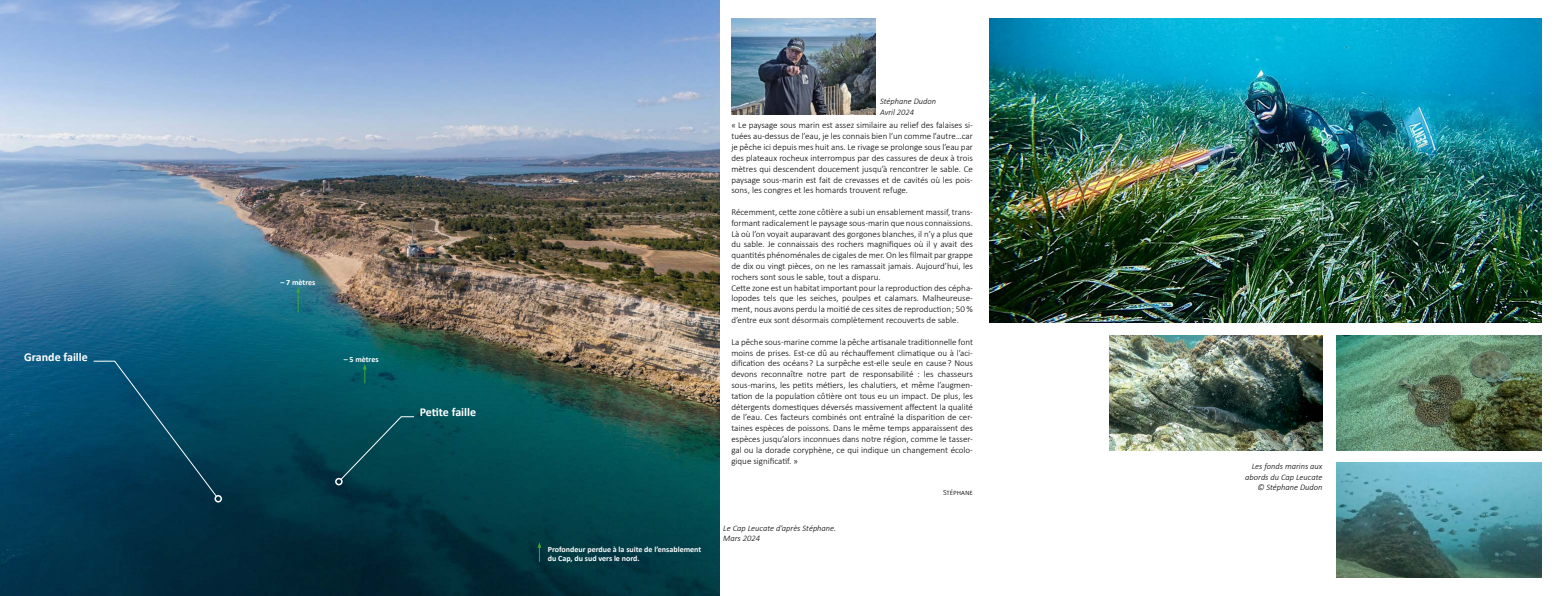
<style>
.page{position:relative;width:1560px;height:596px;background:#fff}
.page>*{position:absolute;margin:0;border:0;box-sizing:border-box;transform-origin:0 0}
.t1{font:700 12px "Calibri";color:#fff}
.t2{font:300 9px/10.8px "Calibri";color:#000;text-align:justify}
.t3{font:italic 300 8.5px/10.2px "Calibri";color:#000}
.t4{font:700 8px/9.6px "Calibri";color:#fff}
.t5{font:300 8px "Calibri";color:#000}
</style>
<div class="page">
<img style="left:0;top:0;width:719px;height:595px">
<img style="left:989px;top:18px;width:552px;height:304px">
<img style="left:1109px;top:335px;width:213px;height:115px">
<img style="left:1336px;top:335px;width:205px;height:115px">
<img style="left:1336px;top:462px;width:205px;height:115px">
<img style="left:731px;top:18px;width:144px;height:96px">
<svg style="left:93px;top:360px;width:124px;height:136px"></svg>
<div style="left:214px;top:494px;width:8px;height:8px;border:2px solid #fff;border-radius:50%"></div>
<svg style="left:340px;top:416px;width:74px;height:64px"></svg>
<div style="left:335px;top:477px;width:7px;height:8px;border:2px solid #fff;border-radius:50%"></div>
<svg style="left:296px;top:287px;width:4px;height:25px"></svg>
<svg style="left:363px;top:364px;width:4px;height:19px"></svg>
<svg style="left:537px;top:542px;width:4px;height:19px"></svg>
<h1 class="t1" style="left:24px;top:348px;width:65px">Grande faille</h1>
<p class="t4" style="left:280px;top:277px;width:36px">– 7 mètres</p>
<p class="t4" style="left:344px;top:354px;width:36px">– 5 mètres</p>
<h1 class="t1" style="left:420px;top:404px;width:58px">Petite faille</h1>
<p class="t4" style="left:547px;top:543px;width:155px">Profondeur perdue à la suite de l’ensablement du Cap, du sud vers le nord.</p>
<p class="t3" style="left:880px;top:96px;width:58px">Stéphane Dudon<br>Avril 2024</p>
<p class="t2" style="left:731px;top:120px;width:243px">« Le paysage sous marin est assez similaire au relief des falaises si&shy;tuées au-dessus de l’eau, je les connais bien l’un comme l’autre…car je pêche ici depuis mes huit ans. Le rivage se prolonge sous l’eau par des plateaux rocheux interrompus par des cassures de deux à trois mètres qui descendent doucement jusqu’à rencontrer le sable. Ce paysage sous-marin est fait de crevasses et de cavités où les pois&shy;sons, les congres et les homards trouvent refuge.</p>
<p class="t2" style="left:731px;top:206px;width:243px;text-align:left">Récemment, cette zone côtière a subi un ensablement massif, trans&shy;formant radicalement le paysage sous-marin que nous connaissions.<br>Là où l’on voyait auparavant des gorgones blanches, il n’y a plus que du sable. Je connaissais des rochers magnifiques où il y avait des quantités phénoménales de cigales de mer. On les filmait par grappe de dix ou vingt pièces, on ne les ramassait jamais. Aujourd’hui, les rochers sont sous le sable, tout a disparu.<br>Cette zone est un habitat important pour la reproduction des cépha&shy;lopodes tels que les seiches, poulpes et calamars. Malheureuse&shy;ment, nous avons perdu la moitié de ces sites de reproduction ; 50 % d’entre eux sont désormais complètement recouverts de sable.</p>
<p class="t2" style="left:731px;top:336px;width:243px">La pêche sous-marine comme la pêche artisanale traditionnelle font moins de prises. Est-ce dû au réchauffement climatique ou à l’aci&shy;dification des océans ? La surpêche est-elle seule en cause ? Nous devons reconnaître notre part de responsabilité : les chasseurs sous-marins, les petits métiers, les chalutiers, et même l’augmen&shy;tation de la population côtière ont tous eu un impact. De plus, les détergents domestiques déversés massivement affectent la qualité de l’eau. Ces facteurs combinés ont entraîné la disparition de cer&shy;taines espèces de poissons. Dans le même temps apparaissent des espèces jusqu’alors inconnues dans notre région, comme le tasser&shy;gal ou la dorade coryphène, ce qui indique un changement écolo&shy;gique significatif. »</p>
<p class="t5" style="left:942px;top:487px;width:31px">Stéphane</p>
<p class="t3" style="left:723px;top:522px;width:115px">Le Cap Leucate d’après Stéphane.<br>Mars 2024</p>
<p class="t3" style="left:1244px;top:461px;width:79px;text-align:right">Les fonds marins aux abords du Cap Leucate © Stéphane Dudon</p>
</div>
